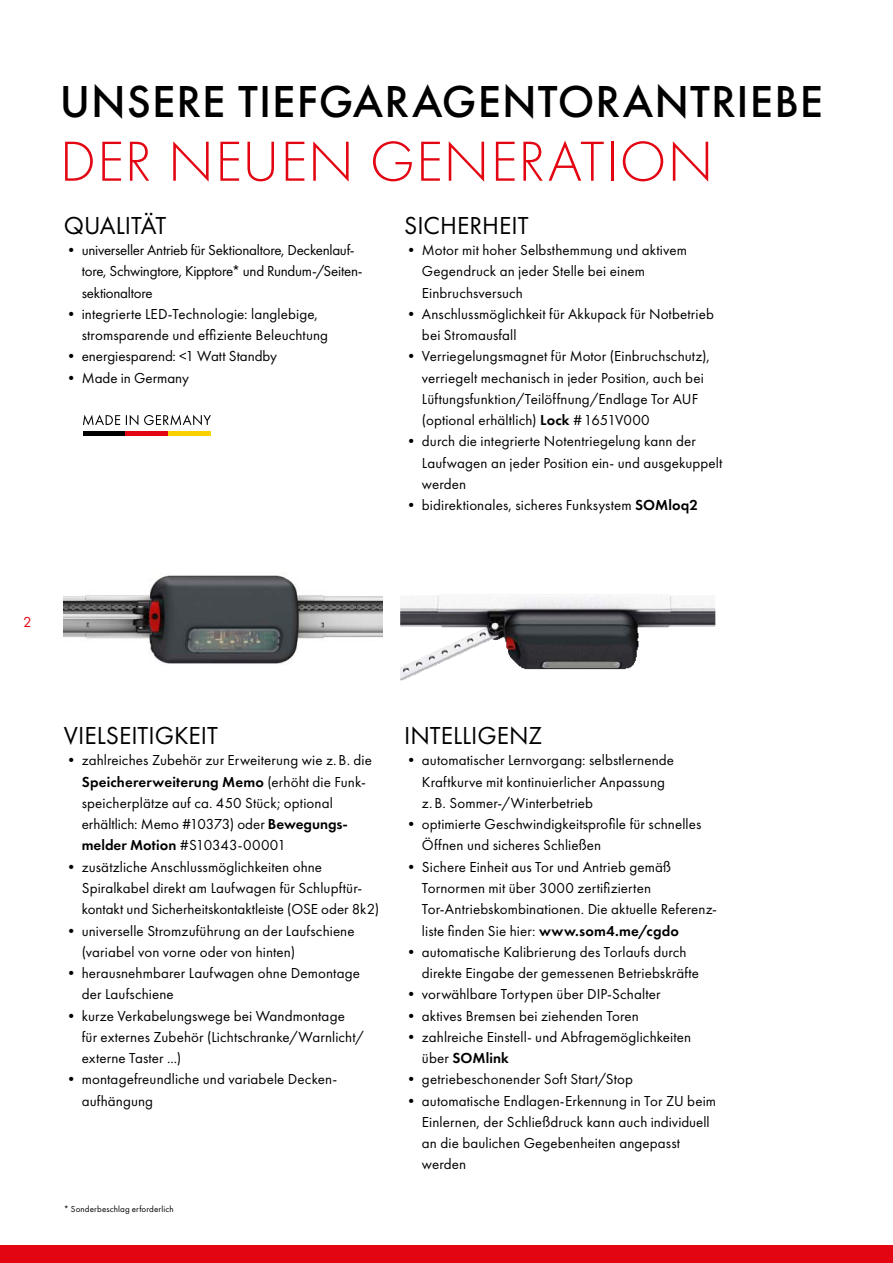
<style>
.page{position:relative;width:893px;height:1263px;background:#fff}
.page>*{position:absolute;margin:0;border:0;box-sizing:border-box;transform-origin:0 0}
.t1{font:300 58.5px "Futura PT";letter-spacing:.015em;color:#e30612}
.t2{font:500 46.5px "Futura PT";letter-spacing:.02em;color:#000}
.t3{font:25.5px "Futura PT";color:#000}
.t4{font:15px/21.3px "Futura PT";letter-spacing:.005em;color:#000}
.t5{font:15px/21.3px "Futura PT";letter-spacing:-.015em;color:#000}
.t6{font:15px "Futura PT";color:#e30612}
.t7{font:9px "Futura PT";letter-spacing:.015em;color:#000}
.s1{font-weight:600}
</style>
<div class="page">
<img style="left:64px;top:573px;width:319px;height:91px">
<img style="left:400px;top:596px;width:315px;height:84px">
<div style="left:83px;top:431px;width:43px;height:5px;background:#000"></div>
<div style="left:126px;top:431px;width:42px;height:5px;background:#e30612"></div>
<div style="left:168px;top:431px;width:43px;height:5px;background:#f8d100"></div>
<svg style="left:83px;top:415px;width:128px;height:10px"></svg>
<div style="left:0;top:1246px;width:893px;height:17px;background:#e30612"></div>
<h2 class="t2" style="left:60px;top:73px;width:765px">UNSERE TIEFGARAGENTORANTRIEBE</h2>
<h1 class="t1" style="left:60px;top:128px;width:655px">DER NEUEN GENERATION</h1>
<h3 class="t3" style="left:64px;top:210px;width:104px">QUALITÄT</h3>
<p class="t5" style="left:82px;top:239px;width:281px;text-indent:-18px">• universeller Antrieb für Sektionaltore, Deckenlauf&shy;tore, Schwingtore, Kipptore* und Rundum-/Seiten&shy;sektionaltore</p>
<p class="t4" style="left:82px;top:303px;width:248px;text-indent:-18px">• integrierte LED-Technologie: langlebige, stromsparende und effiziente Beleuchtung</p>
<p class="t4" style="left:64px;top:346px;width:215px">• energiesparend: &lt;1 Watt Standby</p>
<p class="t4" style="left:64px;top:367px;width:127px">• Made in Germany</p>
<h3 class="t3" style="left:404px;top:210px;width:126px">SICHERHEIT</h3>
<p class="t4" style="left:422px;top:239px;width:266px;text-indent:-18px">• Motor mit hoher Selbsthemmung und aktivem<br>Gegendruck an jeder Stelle bei einem<br>Einbruchsversuch</p>
<p class="t4" style="left:422px;top:303px;width:294px;text-indent:-18px">• Anschlussmöglichkeit für Akkupack für Notbetrieb bei Stromausfall</p>
<p class="t4" style="left:422px;top:346px;width:289px;text-indent:-18px">• Verriegelungsmagnet für Motor (Einbruchschutz), verriegelt mechanisch in jeder Position, auch bei Lüftungsfunktion/Teilöffnung/Endlage Tor AUF (optional erhältlich) <span class="s1">Lock</span> #1651V000</p>
<p class="t4" style="left:422px;top:431px;width:302px;text-indent:-18px">• durch die integrierte Notentriegelung kann der<br>Laufwagen an jeder Position ein- und ausgekuppelt werden</p>
<p class="t4" style="left:404px;top:494px;width:296px">• bidirektionales, sicheres Funksystem <span class="s1">SOMloq2</span></p>
<p class="t6" style="left:23px;top:613px;width:10px">2</p>
<h3 class="t3" style="left:64px;top:720px;width:155px">VIELSEITIGKEIT</h3>
<p class="t4" style="left:82px;top:750px;width:292px;text-indent:-18px">• zahlreiches Zubehör zur Erweiterung wie z.B. die <span class="s1">Speichererweiterung Memo</span> (erhöht die Funk&shy;speicherplätze auf ca. 450 Stück; optional erhältlich: Memo #10373) oder <span class="s1">Bewegungs&shy;melder Motion</span> #S10343-00001</p>
<p class="t4" style="left:82px;top:856px;width:299px;text-indent:-18px">• zusätzliche Anschlussmöglichkeiten ohne<br>Spiralkabel direkt am Laufwagen für Schlupftür&shy;kontakt und Sicherheitskontaktleiste (OSE oder 8k2)</p>
<p class="t4" style="left:82px;top:920px;width:274px;text-indent:-18px">• universelle Stromzuführung an der Laufschiene (variabel von vorne oder von hinten)</p>
<p class="t4" style="left:82px;top:962px;width:280px;text-indent:-18px">• herausnehmbarer Laufwagen ohne Demontage der Laufschiene</p>
<p class="t4" style="left:82px;top:1005px;width:284px;text-indent:-18px">• kurze Verkabelungswege bei Wandmontage<br>für externes Zubehör (Lichtschranke/Warnlicht/ externe Taster ...)</p>
<p class="t4" style="left:82px;top:1068px;width:255px;text-indent:-18px">• montagefreundliche und variabele Decken&shy;aufhängung</p>
<p class="t7" style="left:64px;top:1203px;width:111px">* Sonderbeschlag erforderlich</p>
<h3 class="t3" style="left:404px;top:720px;width:140px">INTELLIGENZ</h3>
<p class="t4" style="left:422px;top:750px;width:254px;text-indent:-18px">• automatischer Lernvorgang: selbstlernende<br>Kraftkurve mit kontinuierlicher Anpassung z.B. Sommer-/Winterbetrieb</p>
<p class="t4" style="left:422px;top:813px;width:281px;text-indent:-18px">• optimierte Geschwindigkeitsprofile für schnelles<br>Öffnen und sicheres Schließen</p>
<p class="t4" style="left:422px;top:856px;width:297px;text-indent:-18px">• Sichere Einheit aus Tor und Antrieb gemäß Tornormen mit über 3000 zertifizierten Tor-Antriebskombinationen. Die aktuelle Referenz&shy;liste finden Sie hier: <span class="s1">www.som4.me/cgdo</span></p>
<p class="t4" style="left:422px;top:941px;width:279px;text-indent:-18px">• automatische Kalibrierung des Torlaufs durch direkte Eingabe der gemessenen Betriebskräfte</p>
<p class="t4" style="left:404px;top:983px;width:258px">• vorwählbare Tortypen über DIP-Schalter</p>
<p class="t4" style="left:404px;top:1005px;width:237px">• aktives Bremsen bei ziehenden Toren</p>
<p class="t4" style="left:422px;top:1026px;width:271px;text-indent:-18px">• zahlreiche Einstell- und Abfragemöglichkeiten über <span class="s1">SOMlink</span></p>
<p class="t4" style="left:404px;top:1068px;width:231px">• getriebeschonender Soft Start/Stop</p>
<p class="t4" style="left:422px;top:1090px;width:296px;text-indent:-18px">• automatische Endlagen-Erkennung in Tor ZU beim Einlernen, der Schließdruck kann auch individuell an die baulichen Gegebenheiten angepasst werden</p>
</div>
